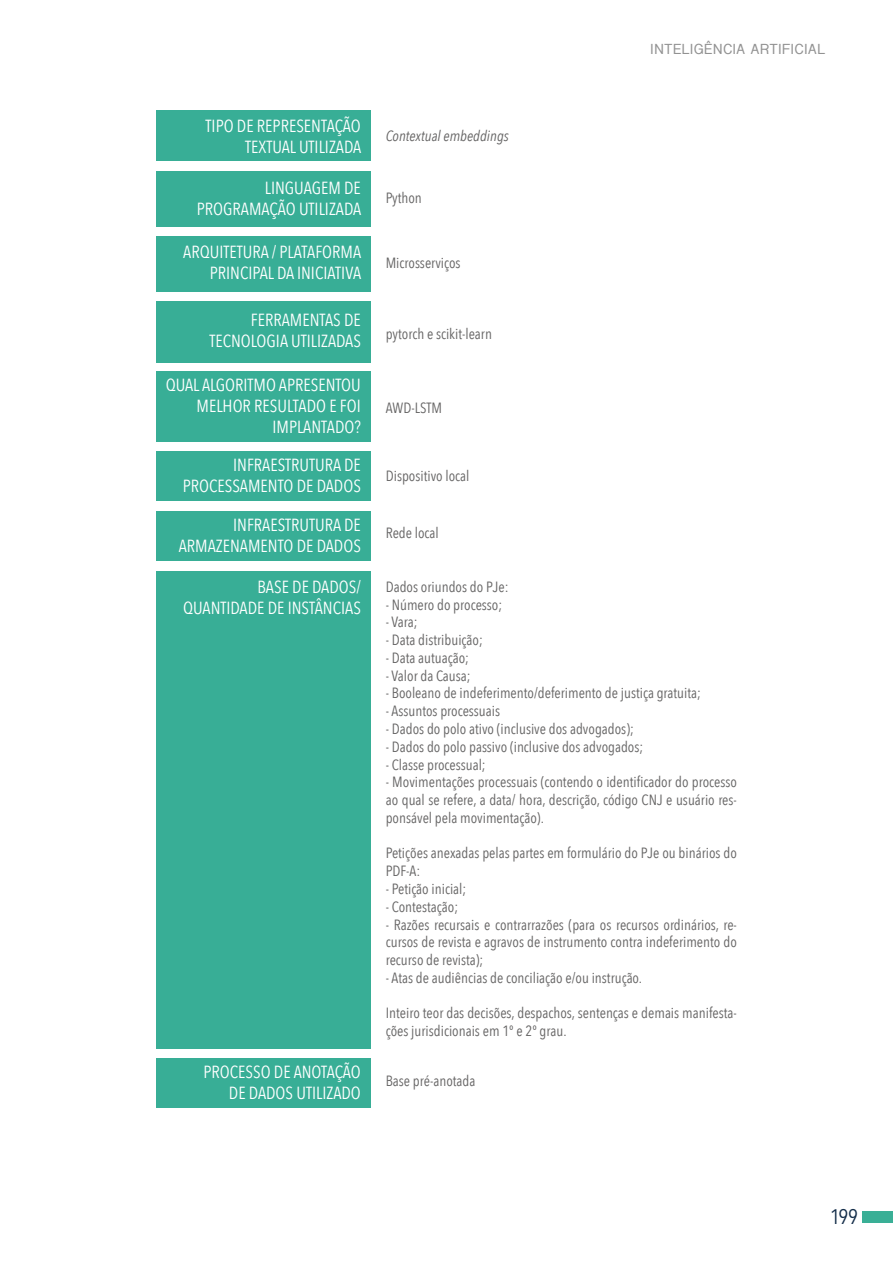
<style>
.page{position:relative;width:893px;height:1263px;background:#fff}
.page>*{position:absolute;margin:0;border:0;box-sizing:border-box;transform-origin:0 0}
.t1{font:21px "Avenir Next Condensed";color:#152e4a}
.t2{font:17.55px/21px "Avenir Next Condensed";color:#fff;text-align:right}
.t3{font:14.85px/17.7px "Avenir Next Condensed";color:#646363;text-align:justify}
.t4{font:italic 14.85px "Avenir Next Condensed";color:#646363}
.t5{font:700 13.5px "Shree Dev 0714";letter-spacing:.055em;color:#929292}
</style>
<div class="page">
<div style="left:863px;top:1212px;width:30px;height:11px;background:#3aaf96"></div>
<div style="left:156px;top:111px;width:214px;height:50px;background:#38ae96"></div>
<div style="left:156px;top:171px;width:214px;height:56px;background:#38ae96"></div>
<div style="left:156px;top:236px;width:214px;height:56px;background:#38ae96"></div>
<div style="left:156px;top:301px;width:214px;height:61px;background:#38ae96"></div>
<div style="left:156px;top:371px;width:214px;height:70px;background:#38ae96"></div>
<div style="left:156px;top:451px;width:214px;height:50px;background:#38ae96"></div>
<div style="left:156px;top:511px;width:214px;height:50px;background:#38ae96"></div>
<div style="left:156px;top:1058px;width:214px;height:49px;background:#38ae96"></div>
<div style="left:156px;top:571px;width:214px;height:477px;background:#38ae96"></div>
<p class="t5" style="left:651px;top:41px;width:176px">INTELIGÊNCIA ARTIFICIAL</p>
<p class="t2" style="left:206px;top:114px;width:157px">TIPO DE REPRESENTAÇÃO<br>TEXTUAL UTILIZADA</p>
<p class="t2" style="left:197px;top:176px;width:166px">LINGUAGEM DE<br>PROGRAMAÇÃO UTILIZADA</p>
<p class="t2" style="left:183px;top:241px;width:179px">ARQUITETURA / PLATAFORMA<br>PRINCIPAL DA INICIATIVA</p>
<p class="t2" style="left:209px;top:309px;width:153px">FERRAMENTAS DE<br>TECNOLOGIA UTILIZADAS</p>
<p class="t2" style="left:166px;top:373px;width:197px">QUAL ALGORITMO APRESENTOU<br>MELHOR RESULTADO E FOI<br>IMPLANTADO?</p>
<p class="t2" style="left:183px;top:454px;width:180px">INFRAESTRUTURA DE<br>PROCESSAMENTO DE DADOS</p>
<p class="t2" style="left:179px;top:514px;width:184px">INFRAESTRUTURA DE<br>ARMAZENAMENTO DE DADOS</p>
<p class="t2" style="left:183px;top:576px;width:179px">BASE DE DADOS/<br>QUANTIDADE DE INSTÂNCIAS</p>
<p class="t2" style="left:203px;top:1060px;width:159px">PROCESSO DE ANOTAÇÃO<br>DE DADOS UTILIZADO</p>
<p class="t4" style="left:386px;top:127px;width:125px">Contextual embeddings</p>
<p class="t3" style="left:386px;top:188px;width:38px">Python</p>
<p class="t3" style="left:386px;top:253px;width:76px">Microsserviços</p>
<p class="t3" style="left:386px;top:324px;width:108px">pytorch e scikit-learn</p>
<p class="t3" style="left:386px;top:398px;width:58px">AWD-LSTM</p>
<p class="t3" style="left:386px;top:466px;width:85px">Dispositivo local</p>
<p class="t3" style="left:386px;top:524px;width:55px">Rede local</p>
<p class="t3" style="left:386px;top:577px;width:124px">Dados oriundos do PJe:</p>
<p class="t3" style="left:386px;top:595px;width:118px">- Número do processo;</p>
<p class="t3" style="left:386px;top:612px;width:34px">- Vara;</p>
<p class="t3" style="left:386px;top:630px;width:99px">- Data distribuição;</p>
<p class="t3" style="left:386px;top:648px;width:85px">- Data autuação;</p>
<p class="t3" style="left:386px;top:666px;width:87px">- Valor da Causa;</p>
<p class="t3" style="left:386px;top:684px;width:317px">- Booleano de indeferimento/deferimento de justiça gratuita;</p>
<p class="t3" style="left:386px;top:701px;width:116px">- Assuntos processuais</p>
<p class="t3" style="left:386px;top:719px;width:250px">- Dados do polo ativo (inclusive dos advogados);</p>
<p class="t3" style="left:386px;top:737px;width:259px">- Dados do polo passivo (inclusive dos advogados;</p>
<p class="t3" style="left:386px;top:755px;width:102px">- Classe processual;</p>
<p class="t3" style="left:386px;top:772px;width:353px">- Movimentações processuais (contendo o identificador do processo ao qual se refere, a data/ hora, descrição, código CNJ e usuário res&shy;ponsável pela movimentação).</p>
<p class="t3" style="left:386px;top:844px;width:353px">Petições anexadas pelas partes em formulário do PJe ou binários do<br>PDF-A:</p>
<p class="t3" style="left:386px;top:879px;width:82px">- Petição inicial;</p>
<p class="t3" style="left:386px;top:897px;width:74px">- Contestação;</p>
<p class="t3" style="left:386px;top:915px;width:353px">- Razões recursais e contrarrazões (para os recursos ordinários, re&shy;cursos de revista e agravos de instrumento contra indeferimento do recurso de revista);</p>
<p class="t3" style="left:386px;top:968px;width:258px">- Atas de audiências de conciliação e/ou instrução.</p>
<p class="t3" style="left:386px;top:1004px;width:353px">Inteiro teor das decisões, despachos, sentenças e demais manifesta&shy;ções jurisdicionais em 1º e 2º grau.</p>
<p class="t3" style="left:386px;top:1071px;width:91px">Base pré-anotada</p>
<h1 class="t1" style="left:830px;top:1199px;width:30px">199</h1>
</div>
